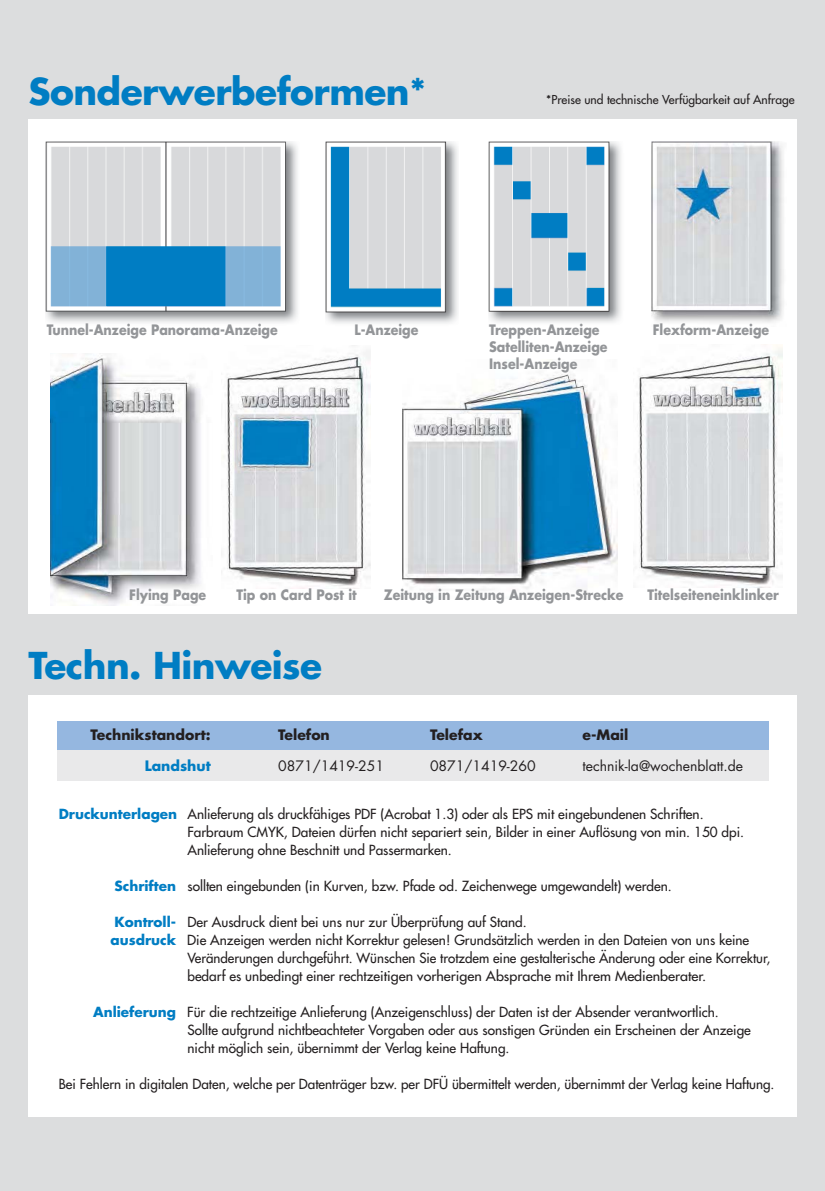
<style>
.page{position:relative;width:825px;height:1191px;background:#dcddde}
.page>*{position:absolute;margin:0;border:0;box-sizing:border-box;transform-origin:0 0}
.t1{font:700 36px "Futura";letter-spacing:-.015em;color:#007dc3}
.t2{font:700 14px/17px "Futura";color:#939598;scale:.9 1}
.t3{font:14px "Futura";color:#231f20}
.t4{font:700 14px "Futura";color:#231f20}
.t5{font:700 14px "Futura";color:#007dc3}
.t6{font:13.6px/18px "Futura";color:#231f20}
.t7{font:12px "Futura";color:#231f20}
.s1{font-weight:700;color:#007dc3}
</style>
<div class="page">
<div style="left:28px;top:119px;width:769px;height:494px;background:#fff"></div>
<div style="left:28px;top:695px;width:769px;height:421px;background:#fff"></div>
<div style="left:57px;top:721px;width:711px;height:28px;background:#95b7e0"></div>
<div style="left:57px;top:749px;width:711px;height:31px;background:#e9e9ea"></div>
<img style="left:45px;top:142px;width:253px;height:181px">
<img style="left:489px;top:142px;width:132px;height:181px">
<img style="left:326px;top:142px;width:132px;height:182px">
<img style="left:651px;top:142px;width:133px;height:181px">
<img style="left:50px;top:353px;width:151px;height:252px">
<img style="left:223px;top:345px;width:148px;height:243px">
<img style="left:633px;top:345px;width:149px;height:242px">
<img style="left:403px;top:374px;width:214px;height:225px">
<h1 class="t1" style="left:28px;top:75px;width:400px">Sonderwerbeformen*</h1>
<p class="t7" style="left:546px;top:94px;width:250px">*Preise und technische Verfügbarkeit auf Anfrage</p>
<p class="t2" style="left:47px;top:322px;width:258px">Tunnel-Anzeige Panorama-Anzeige</p>
<p class="t2" style="left:354px;top:322px;width:73px">L-Anzeige</p>
<p class="t2" style="left:489px;top:322px;width:124px">Treppen-Anzeige</p>
<p class="t2" style="left:653px;top:322px;width:131px">Flexform-Anzeige</p>
<p class="t2" style="left:489px;top:339px;width:133px">Satelliten-Anzeige<br>Insel-Anzeige</p>
<p class="t2" style="left:129px;top:587px;width:87px">Flying Page</p>
<p class="t2" style="left:236px;top:587px;width:135px">Tip on Card Post it</p>
<p class="t2" style="left:384px;top:587px;width:268px">Zeitung in Zeitung Anzeigen-Strecke</p>
<h1 class="t1" style="left:28px;top:649px;width:295px">Techn. Hinweise</h1>
<p class="t2" style="left:647px;top:587px;width:148px">Titelseiteneinklinker</p>
<p class="t4" style="left:90px;top:728px;width:122px">Technikstandort:</p>
<p class="t4" style="left:278px;top:728px;width:53px">Telefon</p>
<p class="t4" style="left:430px;top:728px;width:54px">Telefax</p>
<p class="t4" style="left:582px;top:728px;width:47px">e-Mail</p>
<p class="t5" style="left:145px;top:759px;width:67px">Landshut</p>
<p class="t3" style="left:278px;top:759px;width:107px">0871/1419-251</p>
<p class="t3" style="left:430px;top:759px;width:107px">0871/1419-260</p>
<p class="t3" style="left:582px;top:759px;width:162px">technik-la@wochenblatt.de</p>
<p class="t6" style="left:187px;top:805px;width:558px;text-indent:-129px"><span class="s1">Druckunterlagen</span> Anlieferung als druckfähiges PDF (Acrobat 1.3) oder als EPS mit eingebundenen Schriften.<br>Farbraum CMYK, Dateien dürfen nicht separiert sein, Bilder in einer Auflösung von min. 150 dpi.<br>Anlieferung ohne Beschnitt und Passermarken.</p>
<p class="t6" style="left:114px;top:877px;width:559px"><span class="s1">Schriften</span> sollten eingebunden (in Kurven, bzw. Pfade od. Zeichenwege umgewandelt) werden.</p>
<p class="t6" style="left:114px;top:913px;width:414px"><span class="s1">Kontroll-</span> Der Ausdruck dient bei uns nur zur Überprüfung auf Stand.</p>
<p class="t6" style="left:111px;top:931px;width:640px"><span class="s1">ausdruck</span> Die Anzeigen werden nicht Korrektur gelesen! Grundsätzlich werden in den Dateien von uns keine</p>
<p class="t6" style="left:187px;top:949px;width:584px">Veränderungen durchgeführt. Wünschen Sie trotzdem eine gestalterische Änderung oder eine Korrektur,</p>
<p class="t6" style="left:187px;top:967px;width:520px">bedarf es unbedingt einer rechtzeitigen vorherigen Absprache mit Ihrem Medienberater.</p>
<p class="t6" style="left:187px;top:1003px;width:565px;text-indent:-94px"><span class="s1">Anlieferung</span> Für die rechtzeitige Anlieferung (Anzeigenschluss) der Daten ist der Absender verantwortlich.<br>Sollte aufgrund nichtbeachteter Vorgaben oder aus sonstigen Gründen ein Erscheinen der Anzeige nicht möglich sein, übernimmt der Verlag keine Haftung.</p>
<p class="t6" style="left:59px;top:1075px;width:717px">Bei Fehlern in digitalen Daten, welche per Datenträger bzw. per DFÜ übermittelt werden, übernimmt der Verlag keine Haftung.</p>
</div>
